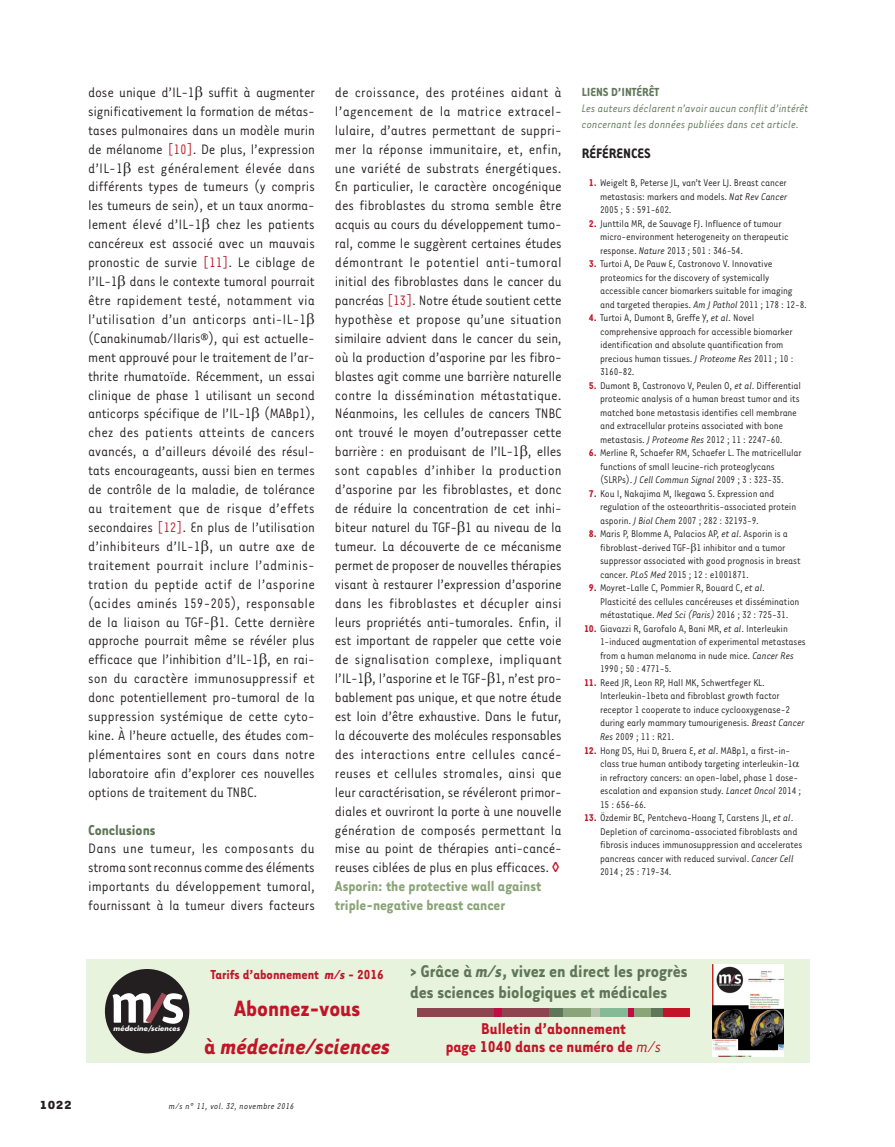
<style>
.page{position:relative;width:895px;height:1147px;background:#fff}
.page>*{position:absolute;margin:0;border:0;box-sizing:border-box;transform-origin:0 0}
.t1{font:italic 700 25.5px/37.5px "Tarzana Narrow";color:#c11527;text-align:center}
.t2{font:700 19.5px/21px "Tarzana Narrow";color:#5f7659}
.t3{font:700 18px/18px "Tarzana Narrow";color:#c11527;text-align:center}
.t4{font:700 16.5px/18.9px "Tarzana Narrow";color:#8ba479}
.t5{font:700 16.5px "Tarzana Narrow";color:#5f7659}
.t6{font:15.75px/18.9px "Tarzana Narrow";letter-spacing:-.01em;color:#231f20;text-align:justify}
.t7{font:700 15.75px "Tarzana Narrow";color:#231f20}
.t8{font:700 15px "Tarzana Narrow";color:#c11527}
.t9{font:700 13.5px "Tarzana Narrow";color:#5f7659}
.t10{font:700 13.5px "Tarzana Wide";color:#231f20}
.t11{font:italic 12.45px/15.9px "Tarzana Narrow";color:#5f7659}
.t12{font:11.25px/13.5px "Tarzana Narrow";letter-spacing:-.015em;color:#231f20}
.t13{font:italic 9.75px "Tarzana Narrow";letter-spacing:.025em;color:#231f20}
.t14{font:italic 700 6.9px "Futura";letter-spacing:.01em;color:#fff}
.s1{color:#bf182a}
.s2{font-weight:700;color:#c11527}
.s3{font-style:italic}
.s4{font-style:normal}
.s5{font-weight:400;font-style:italic}
</style>
<div class="page">
<div style="left:86px;top:959px;width:723px;height:103px;background:#e8f3de"></div>
<div style="left:417px;top:1007px;width:133px;height:9px;background:#8d454f"></div>
<div style="left:549px;top:1007px;width:27px;height:9px;background:#5f7659"></div>
<div style="left:650px;top:1007px;width:13px;height:9px;background:#5f7659"></div>
<div style="left:562px;top:1007px;width:30px;height:9px;background:#8ba479"></div>
<div style="left:598px;top:1007px;width:30px;height:9px;background:#84ba95"></div>
<div style="left:632px;top:1007px;width:18px;height:9px;background:#8ba479"></div>
<div style="left:590px;top:1007px;width:9px;height:9px;background:#b6c4ad"></div>
<div style="left:494px;top:1007px;width:7px;height:9px;background:#c10d45"></div>
<div style="left:628px;top:1007px;width:6px;height:9px;background:#c10d45"></div>
<div style="left:663px;top:1007px;width:27px;height:9px;background:#c11527"></div>
<div style="left:105px;top:968px;width:84px;height:85px;background:#231f20;border-radius:50%"></div>
<svg style="left:112px;top:992px;width:71px;height:31px"></svg>
<img style="left:712px;top:964px;width:71px;height:92px">
<p class="t6" style="left:88px;top:84px;width:228px;text-align:left">dose unique d’IL-1 suffit à augmenter significativement la formation de métas&shy;tases pulmonaires dans un modèle murin de mélanome <span class="s1">[10]</span>. De plus, l’expression d’IL-1 est généralement élevée dans différents types de tumeurs (y compris les tumeurs de sein), et un taux anorma&shy;lement élevé d’IL-1 chez les patients cancéreux est associé avec un mauvais pronostic de survie <span class="s1">[11]</span>. Le ciblage de l’IL-1 dans le contexte tumoral pourrait être rapidement testé, notamment via l’utilisation d’un anticorps anti-IL-1 (Canakinumab/Ilaris®), qui est actuelle&shy;ment approuvé pour le traitement de l’ar&shy;thrite rhumatoïde. Récemment, un essai clinique de phase 1 utilisant un second anticorps spécifique de l’IL-1 (MABp1), chez des patients atteints de cancers avancés, a d’ailleurs dévoilé des résul&shy;tats encourageants, aussi bien en termes de contrôle de la maladie, de tolérance au traitement que de risque d’effets secondaires <span class="s1">[12]</span>. En plus de l’utilisation d’inhibiteurs d’IL-1 , un autre axe de traitement pourrait inclure l’adminis&shy;tration du peptide actif de l’asporine (acides aminés 159-205), responsable de la liaison au TGF- 1. Cette dernière approche pourrait même se révéler plus efficace que l’inhibition d’IL-1 , en rai&shy;son du caractère immunosuppressif et donc potentiellement pro-tumoral de la suppression systémique de cette cyto&shy;kine. À l’heure actuelle, des études com&shy;plémentaires sont en cours dans notre laboratoire afin d’explorer ces nouvelles options de traitement du TNBC.</p>
<p class="t5" style="left:88px;top:824px;width:69px">Conclusions</p>
<p class="t6" style="left:88px;top:840px;width:228px">Dans une tumeur, les composants du stroma sont reconnus comme des éléments importants du développement tumoral, fournissant à la tumeur divers facteurs</p>
<p class="t6" style="left:335px;top:84px;width:228px">de croissance, des protéines aidant à l’agencement de la matrice extracel&shy;lulaire, d’autres permettant de suppri&shy;mer la réponse immunitaire, et, enfin, une variété de substrats énergétiques.<br>En particulier, le caractère oncogénique des fibroblastes du stroma semble être acquis au cours du développement tumo&shy;ral, comme le suggèrent certaines études démontrant le potentiel anti-tumoral initial des fibroblastes dans le cancer du pancréas <span class="s1">[13]</span>. Notre étude soutient cette hypothèse et propose qu’une situation similaire advient dans le cancer du sein, où la production d’asporine par les fibro&shy;blastes agit comme une barrière naturelle contre la dissémination métastatique.<br>Néanmoins, les cellules de cancers TNBC ont trouvé le moyen d’outrepasser cette barrière : en produisant de l’IL-1 , elles sont capables d’inhiber la production d’asporine par les fibroblastes, et donc de réduire la concentration de cet inhi&shy;biteur naturel du TGF- 1 au niveau de la tumeur. La découverte de ce mécanisme permet de proposer de nouvelles thérapies visant à restaurer l’expression d’asporine dans les fibroblastes et décupler ainsi leurs propriétés anti-tumorales. Enfin, il est important de rappeler que cette voie de signalisation complexe, impliquant l’IL-1 , l’asporine et le TGF- 1, n’est pro&shy;bablement pas unique, et que notre étude est loin d’être exhaustive. Dans le futur, la découverte des molécules responsables des interactions entre cellules cancé&shy;reuses et cellules stromales, ainsi que leur caractérisation, se révéleront primor&shy;diales et ouvriront la porte à une nouvelle génération de composés permettant la mise au point de thérapies anti-cancé&shy;reuses ciblées de plus en plus efficaces.</p>
<p class="t4" style="left:335px;top:878px;width:208px">Asporin: the protective wall against triple-negative breast cancer</p>
<p class="t9" style="left:581px;top:87px;width:79px">LIENS D’INTÉRÊT</p>
<p class="t11" style="left:581px;top:101px;width:228px">Les auteurs déclarent n’avoir aucun conflit d’intérêt concernant les données publiées dans cet article.</p>
<p class="t7" style="left:581px;top:148px;width:70px">RÉFÉRENCES</p>
<p class="t12" style="left:600px;top:177px;width:189px;text-align:justify;text-indent:-11px"><span class="s2">1.</span> Weigelt B, Peterse JL, van’t Veer LJ. Breast cancer metastasis: markers and models. <span class="s3">Nat Rev Cancer </span>2005 ; 5 : 591-602.</p>
<p class="t12" style="left:600px;top:217px;width:190px;text-indent:-11px"><span class="s2">2.</span> Junttila MR, de Sauvage FJ. Influence of tumour micro-environment heterogeneity on therapeutic response. <span class="s3">Nature</span> 2013 ; 501 : 346-54.</p>
<p class="t12" style="left:600px;top:258px;width:208px;text-indent:-11px"><span class="s2">3.</span> Turtoi A, De Pauw E, Castronovo V. Innovative proteomics for the discovery of systemically accessible cancer biomarkers suitable for imaging and targeted therapies. <span class="s3">Am J Pathol</span> 2011 ; 178 : 12-8.</p>
<p class="t12" style="left:600px;top:312px;width:195px;text-indent:-11px"><span class="s2">4.</span> Turtoi A, Dumont B, Greffe Y, <span class="s3">et al</span>. Novel comprehensive approach for accessible biomarker identification and absolute quantification from precious human tissues. <span class="s3">J Proteome Res</span> 2011 ; 10 :<br>3160-82.</p>
<p class="t12" style="left:600px;top:379px;width:202px;text-indent:-11px"><span class="s2">5.</span> Dumont B, Castronovo V, Peulen O, <span class="s3">et al</span>. Differential proteomic analysis of a human breast tumor and its matched bone metastasis identifies cell membrane and extracellular proteins associated with bone metastasis. <span class="s3">J Proteome Res</span> 2012 ; 11 : 2247-60.</p>
<p class="t12" style="left:600px;top:447px;width:203px;text-indent:-11px"><span class="s2">6.</span> Merline R, Schaefer RM, Schaefer L. The matricellular functions of small leucine-rich proteoglycans (SLRPs). <span class="s3">J Cell Commun Signal</span> 2009 ; 3 : 323-35.</p>
<p class="t12" style="left:600px;top:487px;width:197px;text-indent:-11px"><span class="s2">7.</span> Kou I, Nakajima M, Ikegawa S. Expression and regulation of the osteoarthritis-associated protein asporin. <span class="s3">J Biol Chem</span> 2007 ; 282 : 32193-9.</p>
<p class="t12" style="left:600px;top:528px;width:202px;text-indent:-11px"><span class="s2">8.</span> Maris P, Blomme A, Palacios AP, <span class="s3">et al</span>. Asporin is a fibroblast-derived TGF- 1 inhibitor and a tumor suppressor associated with good prognosis in breast cancer. <span class="s3">PLoS Med</span> 2015 ; 12 : e1001871.</p>
<p class="t12" style="left:600px;top:582px;width:201px;text-indent:-11px"><span class="s2">9.</span> Moyret-Lalle C, Pommier R, Bouard C, <span class="s3">et al</span>.<br>Plasticité des cellules cancéreuses et dissémination métastatique. <span class="s3">Med Sci (Paris)</span> 2016 ; 32 : 725-31.</p>
<p class="t12" style="left:600px;top:622px;width:207px;text-indent:-16px"><span class="s2">10.</span> Giavazzi R, Garofalo A, Bani MR, <span class="s3">et al</span>. Interleukin 1-induced augmentation of experimental metastases from a human melanoma in nude mice. <span class="s3">Cancer Res </span>1990 ; 50 : 4771-5.</p>
<p class="t12" style="left:600px;top:676px;width:206px;text-indent:-16px"><span class="s2">11.</span> Reed JR, Leon RP, Hall MK, Schwertfeger KL.<br>Interleukin-1beta and fibroblast growth factor receptor 1 cooperate to induce cyclooxygenase-2 during early mammary tumourigenesis. <span class="s3">Breast Cancer Res</span> 2009 ; 11 : R21.</p>
<p class="t12" style="left:600px;top:744px;width:202px;text-indent:-16px"><span class="s2">12.</span> Hong DS, Hui D, Bruera E, <span class="s3">et al</span>. MABp1, a first-in&shy;class true human antibody targeting interleukin-1 in refractory cancers: an open-label, phase 1 dose&shy;escalation and expansion study. <span class="s3">Lancet Oncol</span> 2014 ; 15 : 656-66.</p>
<p class="t12" style="left:600px;top:811px;width:204px;text-indent:-16px"><span class="s2">13.</span> Özdemir BC, Pentcheva-Hoang T, Carstens JL, <span class="s3">et al</span>.<br>Depletion of carcinoma-associated fibroblasts and fibrosis induces immunosuppression and accelerates pancreas cancer with reduced survival. <span class="s3">Cancer Cell </span>2014 ; 25 : 719-34.</p>
<p class="t14" style="left:113px;top:1025px;width:68px">médecine/sciences</p>
<p class="t8" style="left:211px;top:969px;width:174px">Tarifs d’abonnement <span class="s3">m/s</span> - 2016</p>
<h1 class="t1" style="left:204px;top:991px;width:187px"><span class="s4">Abonnez-vous<br>à</span> médecine/sciences</h1>
<p class="t10" style="left:39px;top:1100px;width:34px">1022</p>
<p class="t13" style="left:169px;top:1102px;width:127px">m/s n° 11, vol. 32, novembre 2016</p>
<p class="t2" style="left:410px;top:962px;width:279px">&gt; Grâce à <span class="s3">m/s</span>, vivez en direct les progrès des sciences biologiques et médicales</p>
<p class="t3" style="left:445px;top:1021px;width:217px">Bulletin d’abonnement<br>page 1040 dans ce numéro de <span class="s5">m/s</span></p>
</div>
